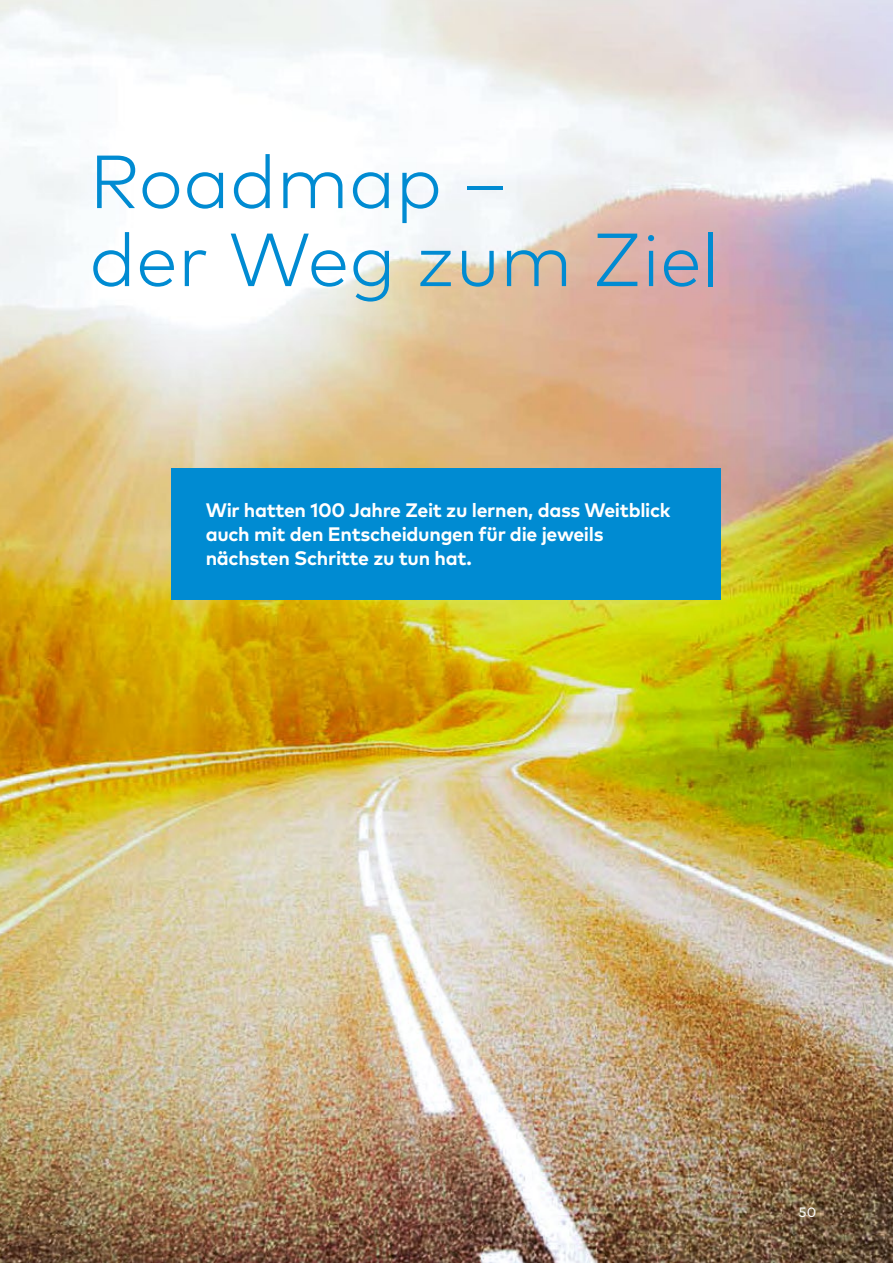
<style>
.page{position:relative;width:893px;height:1263px;background:#fff}
.page>*{position:absolute;margin:0;border:0;box-sizing:border-box;transform-origin:0 0}
.t1{font:300 75px/78px "Mark Pro";color:#008bd2}
.t2{font:700 19.5px/24px "Mark Pro";letter-spacing:-.015em;color:#fff}
.t3{font:13.5px "Mark Pro";color:#fff}
</style>
<div class="page">
<img style="left:0;top:0;width:893px;height:1263px">
<div style="left:172px;top:468px;width:549px;height:131px;background:#008bd2"></div>
<h1 class="t1" style="left:89px;top:137px;width:632px">Roadmap –<br>der Weg zum Ziel</h1>
<p class="t2" style="left:206px;top:497px;width:466px">Wir hatten 100 Jahre Zeit zu lernen, dass Weitblick auch mit den Entscheidungen für die jeweils nächsten Schritte zu tun hat.</p>
<p class="t3" style="left:799px;top:1202px;width:19px">50</p>
</div>
